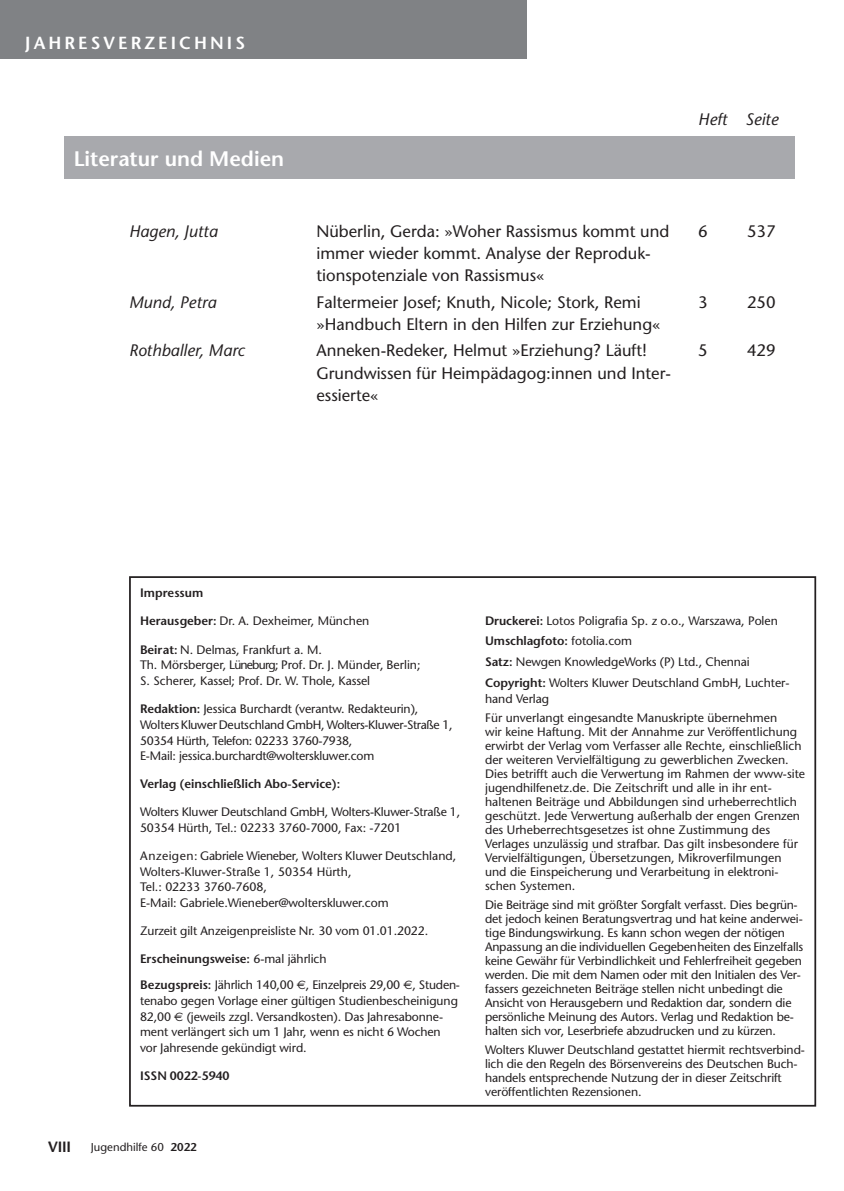
<style>
.page{position:relative;width:844px;height:1191px;background:#fff}
.page>*{position:absolute;margin:0;border:0;box-sizing:border-box;transform-origin:0 0}
.Article_Title{font:600 21px "Stone Sans Std";color:#fff}
.t1{font:600 17.5px "Stone Sans Std";letter-spacing:.175em;color:#fff}
.TextInd{font:500 16.62px/22.4px "Stone Sans Std";color:#231f20}
.TextInd-2{font:italic 500 16.62px "Stone Sans Std";color:#231f20}
.Text{font:italic 500 16.62px "Stone Sans Std";color:#231f20}
.t2{font:600 14.88px "Stone Sans Std";color:#231f20}
.Impressun_Text{font:500 12.25px/15.8px "Stone Sans Std";letter-spacing:-.01em;color:#231f20}
.Impressun_Text_2{font:500 12.25px/14px "Stone Sans Std";color:#231f20}
.Impressun_Title{font:600 12.25px "Stone Sans Std";letter-spacing:-.005em;color:#231f20}
.Impressun_Text-2{font:600 12.25px "Stone Sans Std";letter-spacing:-.005em;color:#231f20}
.t3{font:500 11.38px "Stone Sans Std";color:#231f20}
.s1{font-weight:600}
.s2{font-weight:500}
.s3{font-family:"Euro Sans Std";font-weight:400}
</style>
<div class="page">
<div style="left:0;top:0;width:526px;height:59px;background:#808285"></div>
<div style="left:64px;top:136px;width:730px;height:43px;background:#a8a9ad"></div>
<h2 class="t1" style="left:25px;top:32px;width:221px">JAHRESVERZEICHNIS</h2>
<p class="Article_Title" style="left:74px;top:146px;width:212px">Literatur und Medien</p>
<p class="Text" style="left:698px;top:109px;width:82px">Heft Seite</p>
<p class="TextInd-2" style="left:129px;top:221px;width:90px">Hagen, Jutta</p>
<p class="TextInd" style="left:316px;top:220px;width:354px">Nüberlin, Gerda: »Woher Rassismus kommt und immer wieder kommt. Analyse der Reproduk&shy;tionspotenziale von Rassismus«</p>
<p class="TextInd" style="left:698px;top:220px;width:11px">6</p>
<p class="TextInd" style="left:746px;top:220px;width:30px">537</p>
<p class="TextInd-2" style="left:129px;top:292px;width:89px">Mund, Petra</p>
<p class="TextInd" style="left:316px;top:291px;width:345px">Faltermeier Josef; Knuth, Nicole; Stork, Remi »Handbuch Eltern in den Hilfen zur Erziehung«</p>
<p class="TextInd" style="left:698px;top:291px;width:11px">3</p>
<p class="TextInd" style="left:746px;top:291px;width:30px">250</p>
<p class="TextInd-2" style="left:129px;top:340px;width:117px">Rothballer, Marc</p>
<p class="TextInd" style="left:316px;top:339px;width:356px">Anneken-Redeker, Helmut »Erziehung? Läuft!<br>Grundwissen für Heimpädagog:innen und Inter&shy;essierte«</p>
<p class="TextInd" style="left:698px;top:339px;width:11px">5</p>
<p class="TextInd" style="left:746px;top:339px;width:30px">429</p>
<p class="Impressun_Title" style="left:140px;top:585px;width:65px">Impressum</p>
<p class="Impressun_Text" style="left:140px;top:612px;width:231px"><span class="s1">Herausgeber:</span> Dr. A. Dexheimer, München</p>
<p class="Impressun_Text" style="left:140px;top:641px;width:282px"><span class="s1">Beirat:</span> N. Delmas, Frankfurt a. M.<br>Th. Mörsberger, Lüneburg; Prof. Dr. J. Münder, Berlin;<br>S. Scherer, Kassel; Prof. Dr. W. Thole, Kassel</p>
<p class="Impressun_Text" style="left:140px;top:701px;width:314px"><span class="s1">Redaktion:</span> Jessica Burchardt (verantw. Redakteurin), Wolters Kluwer Deutschland GmbH, Wolters-Kluwer-Straße 1, 50354 Hürth, Telefon: 02233 3760-7938,<br>E-Mail: jessica.burchardt@wolterskluwer.com</p>
<p class="Impressun_Title" style="left:140px;top:776px;width:202px">Verlag (einschließlich Abo-Service):</p>
<p class="Impressun_Text" style="left:140px;top:804px;width:321px">Wolters Kluwer Deutschland GmbH, Wolters-Kluwer-Straße 1,<br>50354 Hürth, Tel.: 02233 3760-7000, Fax: -7201</p>
<p class="Impressun_Text" style="left:140px;top:847px;width:318px">Anzeigen: Gabriele Wieneber, Wolters Kluwer Deutschland, Wolters-Kluwer-Straße 1, 50354 Hürth,<br>Tel.: 02233 3760-7608,<br>E-Mail: Gabriele.Wieneber@wolterskluwer.com</p>
<p class="Impressun_Text" style="left:140px;top:922px;width:289px">Zurzeit gilt Anzeigenpreisliste Nr. 30 vom 01.01.2022.</p>
<p class="Impressun_Text-2" style="left:140px;top:951px;width:188px">Erscheinungsweise: <span class="s2">6-mal jährlich</span></p>
<p class="Impressun_Text" style="left:140px;top:977px;width:321px"><span class="s1">Bezugspreis:</span> Jährlich 140,00 <span class="s3">€</span>, Einzelpreis 29,00 <span class="s3">€</span>, Studen&shy;tenabo gegen Vorlage einer gültigen Studienbescheinigung 82,00 <span class="s3">€</span> (jeweils zzgl. Versandkosten). Das Jahresabonne&shy;ment verlängert sich um 1 Jahr, wenn es nicht 6 Wochen vor Jahresende gekündigt wird.</p>
<p class="Impressun_Title" style="left:140px;top:1068px;width:91px">ISSN 0022-5940</p>
<p class="t2" style="left:48px;top:1138px;width:24px">VIII</p>
<p class="t3" style="left:91px;top:1140px;width:107px">Jugendhilfe 60 <span class="s1">2022</span></p>
<p class="Impressun_Text" style="left:485px;top:612px;width:294px"><span class="s1">Druckerei:</span> Lotos Poligrafia Sp. z o.o., Warszawa, Polen</p>
<p class="Impressun_Text-2" style="left:485px;top:634px;width:148px">Umschlagfoto: <span class="s2">fotolia.com</span></p>
<p class="Impressun_Text" style="left:485px;top:654px;width:266px"><span class="s1">Satz:</span> Newgen KnowledgeWorks (P) Ltd., Chennai</p>
<p class="Impressun_Text" style="left:485px;top:674px;width:306px"><span class="s1">Copyright:</span> Wolters Kluwer Deutschland GmbH, Luchter&shy;hand Verlag</p>
<p class="Impressun_Text_2" style="left:485px;top:710px;width:321px">Für unverlangt eingesandte Manuskripte übernehmen<br>wir keine Haftung. Mit der Annahme zur Veröffentlichung erwirbt der Verlag vom Verfasser alle Rechte, einschließlich der weiteren Vervielfältigung zu gewerblichen Zwecken.<br>Dies betrifft auch die Verwertung im Rahmen der www-site jugendhilfenetz.de. Die Zeitschrift und alle in ihr ent&shy;haltenen Beiträge und Abbildungen sind urheberrechtlich geschützt. Jede Verwertung außerhalb der engen Grenzen des Urheberrechtsgesetzes ist ohne Zustimmung des Verlages unzulässig und strafbar. Das gilt insbesondere für Vervielfältigungen, Übersetzungen, Mikroverfilmungen und die Einspeicherung und Verarbeitung in elektroni&shy;schen Systemen.</p>
<p class="Impressun_Text" style="left:485px;top:897px;width:319px;line-height:14px">Die Beiträge sind mit größter Sorgfalt verfasst. Dies begrün&shy;det jedoch keinen Beratungsvertrag und hat keine anderwei&shy;tige Bindungswirkung. Es kann schon wegen der nötigen Anpassung an die individuellen Gegebenheiten des Einzelfalls keine Gewähr für Verbindlichkeit und Fehlerfreiheit gegeben werden. Die mit dem Namen oder mit den Initialen des Ver&shy;fassers gezeichneten Beiträge stellen nicht unbedingt die Ansicht von Herausgebern und Redaktion dar, sondern die persönliche Meinung des Autors. Verlag und Redaktion be&shy;halten sich vor, Leserbriefe abzudrucken und zu kürzen.</p>
<p class="Impressun_Text" style="left:485px;top:1042px;width:321px;line-height:14px">Wolters Kluwer Deutschland gestattet hiermit rechtsverbind&shy;lich die den Regeln des Börsenvereins des Deutschen Buch&shy;handels entsprechende Nutzung der in dieser Zeitschrift veröffentlichten Rezensionen.</p>
</div>
